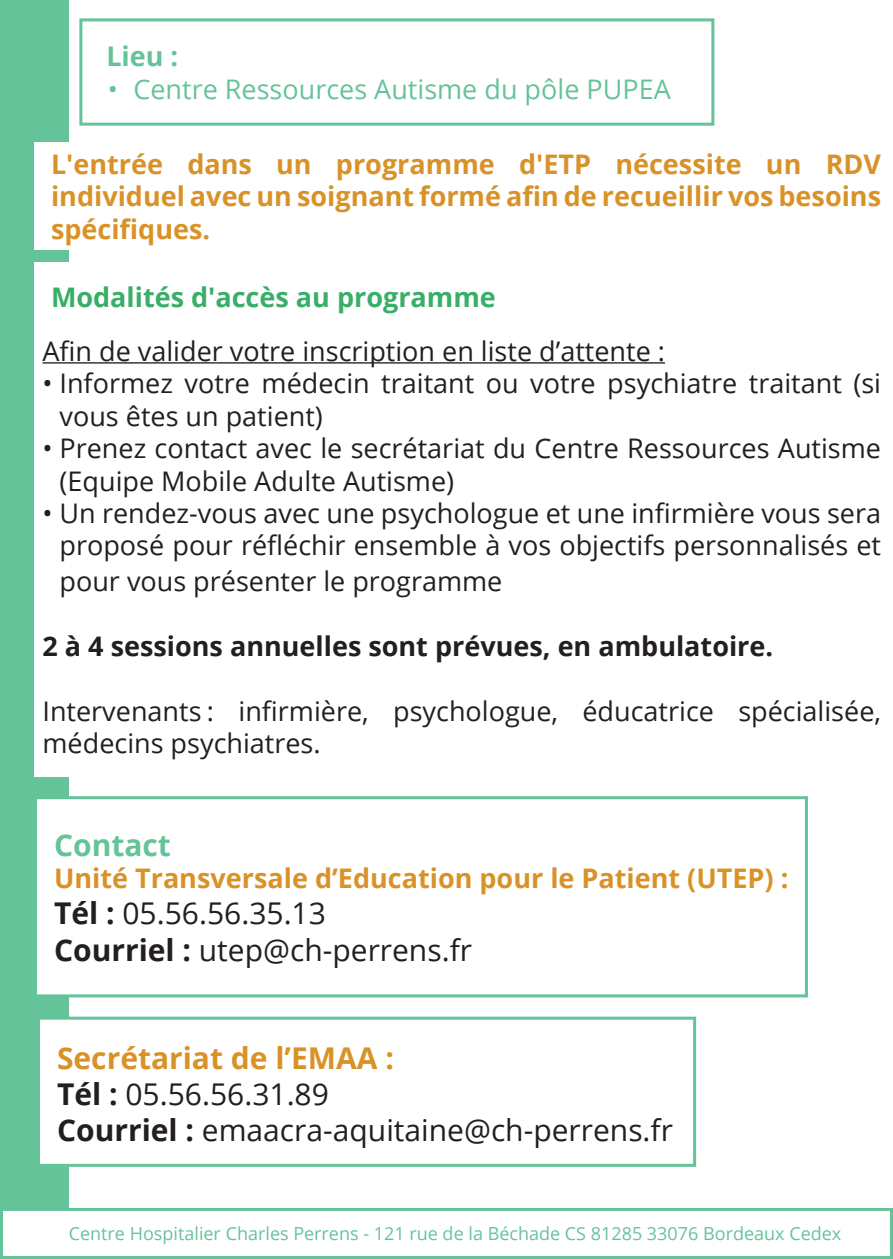
<style>
.page{position:relative;width:893px;height:1259px;background:#fff}
.page>*{position:absolute;margin:0;border:0;box-sizing:border-box;transform-origin:0 0}
.t1{font:30px/36px "Open Sans";color:#231f20}
.t2{font:700 30px "Open Sans";color:#65c399}
.t3{font:27px/32.4px "Open Sans";color:#231f20}
.t4{font:700 27px/32.4px "Open Sans";color:#d99227;text-align:justify}
.t5{font:700 27px "Open Sans";color:#231f20}
.t6{font:27px "Open Sans";color:#65c399}
.t7{font:700 27px "Open Sans";color:#38ae66}
.t8{font:700 27px "Open Sans";color:#65c399}
.t9{font:18px "Open Sans";color:#65c399}
.s1{font-weight:700}
.s2{font-weight:700;color:#d99227}
</style>
<div class="page">
<div style="left:0;top:0;width:68px;height:1259px;background:#65c399"></div>
<div style="left:39px;top:1018px;width:656px;height:147px;background:#fff"></div>
<div style="left:37px;top:1016px;width:659px;height:150px;border:3px solid #65c399"></div>
<div style="left:79px;top:18px;width:635px;height:108px;border:3px solid #65c399"></div>
<div style="left:36px;top:797px;width:770px;height:199px;background:#fff"></div>
<div style="left:34px;top:796px;width:774px;height:201px;border:3px solid #65c399"></div>
<div style="left:34px;top:263px;width:847px;height:514px;background:#fff"></div>
<hr style="left:43px;top:362px;width:622px;height:1px;background:#231f20">
<div style="left:34px;top:142px;width:847px;height:108px;background:#fff"></div>
<div style="left:2px;top:1209px;width:889px;height:48px;background:#fff"></div>
<div style="left:0;top:1208px;width:893px;height:51px;border:3px solid #65c399"></div>
<p class="t8" style="left:106px;top:37px;width:73px">Lieu :</p>
<p class="t6" style="left:108px;top:70px;width:564px">• Centre Ressources Autisme du pôle PUPEA</p>
<p class="t4" style="left:51px;top:147px;width:832px">L'entrée dans un programme d'ETP nécessite un RDV individuel avec un soignant formé afin de recueillir vos besoins spécifiques.</p>
<p class="t7" style="left:51px;top:278px;width:446px">Modalités d'accès au programme</p>
<p class="t3" style="left:43px;top:334px;width:624px">Afin de valider votre inscription en liste d’attente :</p>
<p class="t3" style="left:60px;top:366px;width:823px;text-indent:-17px">• Informez votre médecin traitant ou votre psychiatre traitant (si vous êtes un patient)</p>
<p class="t3" style="left:60px;top:431px;width:823px;text-indent:-17px">• Prenez contact avec le secrétariat du Centre Ressources Autisme (Equipe Mobile Adulte Autisme)</p>
<p class="t3" style="left:43px;top:496px;width:840px;text-align:right">• Un rendez-vous avec une psychologue et une infirmière vous sera proposé pour réfléchir ensemble à vos objectifs personnalisés et</p>
<p class="t3" style="left:60px;top:564px;width:444px">pour vous présenter le programme</p>
<p class="t5" style="left:43px;top:627px;width:732px">2 à 4 sessions annuelles sont prévues, en ambulatoire.</p>
<p class="t3" style="left:43px;top:694px;width:840px">Intervenants : infirmière, psychologue, éducatrice spécialisée, médecins psychiatres.</p>
<p class="t2" style="left:54px;top:824px;width:118px">Contact</p>
<p class="t4" style="left:54px;top:862px;width:736px">Unité Transversale d’Education pour le Patient (UTEP) :</p>
<p class="t1" style="left:54px;top:895px;width:420px"><span class="s1">Tél :</span> 05.56.56.35.13<br><span class="s1">Courriel :</span> utep@ch-perrens.fr</p>
<p class="t1" style="left:57px;top:1039px;width:617px"><span class="s2">Secrétariat de l’EMAA :<br></span><span class="s1">Tél :</span> 05.56.56.31.89<br><span class="s1">Courriel :</span> emaacra-aquitaine@ch-perrens.fr</p>
<p class="t9" style="left:69px;top:1221px;width:774px">Centre Hospitalier Charles Perrens - 121 rue de la Béchade CS 81285 33076 Bordeaux Cedex</p>
</div>
